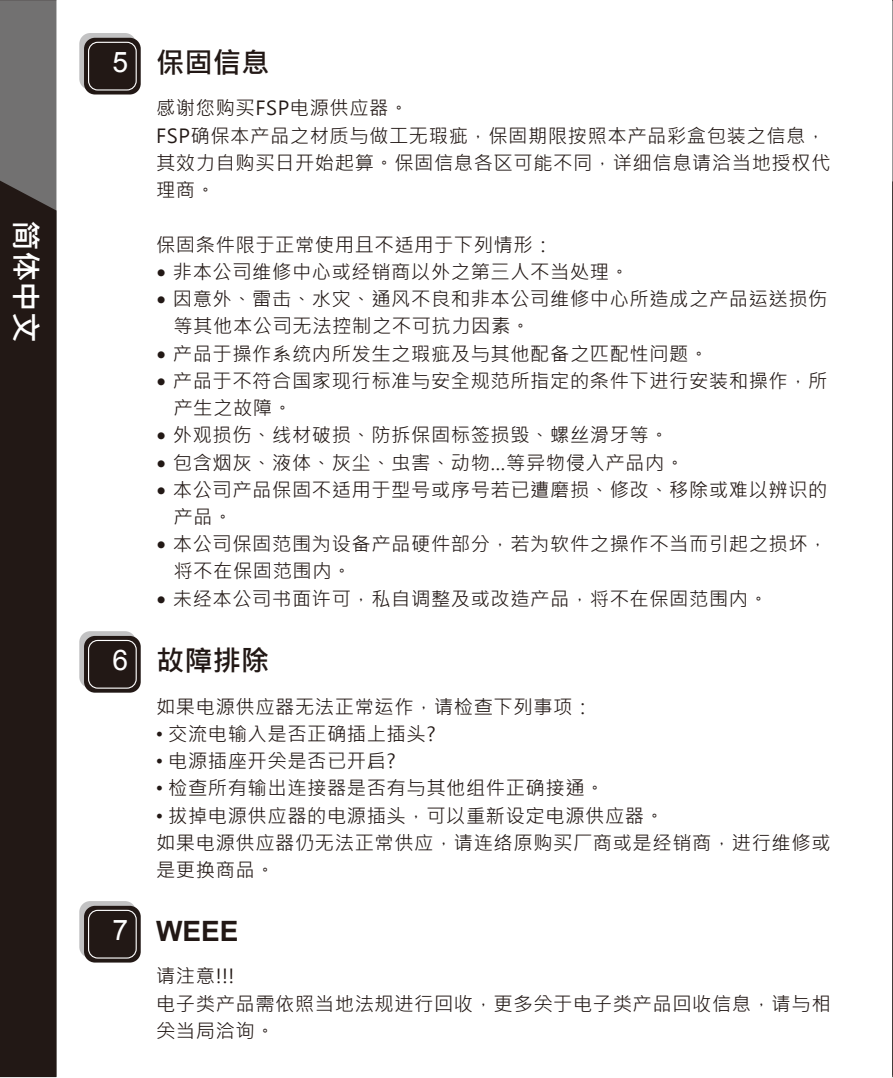
<style>
.page{position:relative;width:893px;height:1078px;background:#fff}
.page>*{position:absolute;margin:0;border:0;box-sizing:border-box;transform-origin:0 0}
.t1{font:700 30.8px "Microsoft Jheng Hei";color:#fff}
.t2{font:700 28.4px "Microsoft Jheng Hei";color:#221815}
.t3{font:28.4px "Arial";color:#fff}
.t4{font:700 28px "Arial";color:#221815}
.t5{font:19.2px/27.2px "Microsoft Jheng Hei";letter-spacing:.03em;color:#221815}
.s1{font-family:"Meiryo"}
.s2{font-family:"Arial"}
</style>
<div class="page">
<div style="left:0;top:0;width:56px;height:1076px;background:#727171"></div>
<div style="left:0;top:180px;width:56px;height:896px;background:#221815"></div>
<svg style="left:79px;top:33px;width:57px;height:57px"></svg>
<div style="left:84px;top:38px;width:57px;height:56px;background:#221815;border-radius:11px"></div>
<div style="left:88px;top:42px;width:49px;height:48px;border:1px solid #fff;border-radius:9px"></div>
<div style="left:79px;top:631px;width:57px;height:56px;background:#c2c2c3;border-radius:11px"></div>
<div style="left:84px;top:635px;width:57px;height:57px;background:#221815;border-radius:11px"></div>
<div style="left:88px;top:639px;width:49px;height:49px;border:1px solid #fff;border-radius:9px"></div>
<svg style="left:79px;top:900px;width:57px;height:57px"></svg>
<div style="left:84px;top:905px;width:57px;height:57px;background:#221815;border-radius:11px"></div>
<div style="left:88px;top:909px;width:49px;height:49px;border:1px solid #fff;border-radius:9px"></div>
<svg style="left:0;top:0;width:56px;height:1px"></svg>
<hr style="left:0;top:1077px;width:56px;height:1px;background:#727171">
<svg style="left:891px;top:0;width:2px;height:1078px"></svg>
<h1 class="t1" style="left:45px;top:220px;width:124px;rotate:90deg">简体中文</h1>
<h2 class="t3" style="left:113px;top:43px;width:17px">5</h2>
<h2 class="t2" style="left:156px;top:44px;width:115px">保固信息</h2>
<p class="t5" style="left:156px;top:95px;width:676px">感谢您购买FSP电源供应器。<br>FSP确保本产品之材质与做工无瑕疵，保固期限按照本产品彩盒包装之信息，其效力自购买日开始起算。保固信息各区可能不同，详细信息请洽当地授权代理商。</p>
<p class="t5" style="left:156px;top:231px;width:398px">保固条件限于正常使用且不适用于下列情形：</p>
<p class="t5" style="left:156px;top:258px;width:474px"><span class="s1">•</span> 非本公司维修中心或经销商以外之第三人不当处理。</p>
<p class="t5" style="left:173px;top:285px;width:656px;text-indent:-17px"><span class="s1">•</span> 因意外、雷击、水灾、通风不良和非本公司维修中心所造成之产品运送损伤等其他本公司无法控制之不可抗力因素。</p>
<p class="t5" style="left:156px;top:340px;width:554px"><span class="s1">•</span> 产品于操作系统内所发生之瑕疵及与其他配备之匹配性问题。</p>
<p class="t5" style="left:173px;top:367px;width:656px;text-indent:-17px"><span class="s1">•</span> 产品于不符合国家现行标准与安全规范所指定的条件下进行安装和操作，所产生之故障。</p>
<p class="t5" style="left:156px;top:421px;width:514px"><span class="s1">•</span> 外观损伤、线材破损、防拆保固标签损毁、螺丝滑牙等。</p>
<p class="t5" style="left:156px;top:449px;width:530px"><span class="s1">•</span> 包含烟灰、液体、灰尘、虫害、动物…等异物侵入产品内。</p>
<p class="t5" style="left:173px;top:476px;width:656px;text-indent:-17px"><span class="s1">•</span> 本公司产品保固不适用于型号或序号若已遭磨损、修改、移除或难以辨识的产品。</p>
<p class="t5" style="left:173px;top:530px;width:656px;text-indent:-17px"><span class="s1">•</span> 本公司保固范围为设备产品硬件部分，若为软件之操作不当而引起之损坏，将不在保固范围内。</p>
<p class="t5" style="left:156px;top:585px;width:613px"><span class="s1">•</span> 未经本公司书面许可，私自调整及或改造产品，将不在保固范围内。</p>
<h2 class="t3" style="left:113px;top:641px;width:17px">6</h2>
<h2 class="t2" style="left:156px;top:642px;width:115px">故障排除</h2>
<p class="t5" style="left:156px;top:692px;width:438px">如果电源供应器无法正常运作，请检查下列事项：</p>
<p class="t5" style="left:156px;top:720px;width:281px"><span class="s2">•</span> 交流电输入是否正确插上插头?</p>
<p class="t5" style="left:156px;top:747px;width:241px"><span class="s2">•</span> 电源插座开关是否已开启?</p>
<p class="t5" style="left:156px;top:774px;width:450px"><span class="s2">•</span> 检查所有输出连接器是否有与其他组件正确接通。</p>
<p class="t5" style="left:156px;top:801px;width:676px"><span class="s2">•</span> 拔掉电源供应器的电源插头，可以重新设定电源供应器。<br>如果电源供应器仍无法正常供应，请连络原购买厂商或是经销商，进行维修或是更换商品。</p>
<h2 class="t3" style="left:113px;top:910px;width:17px">7</h2>
<h3 class="t4" style="left:156px;top:912px;width:84px">WEEE</h3>
<p class="t5" style="left:156px;top:962px;width:676px">请注意!!!<br>电子类产品需依照当地法规进行回收，更多关于电子类产品回收信息，请与相关当局洽询。</p>
</div>
